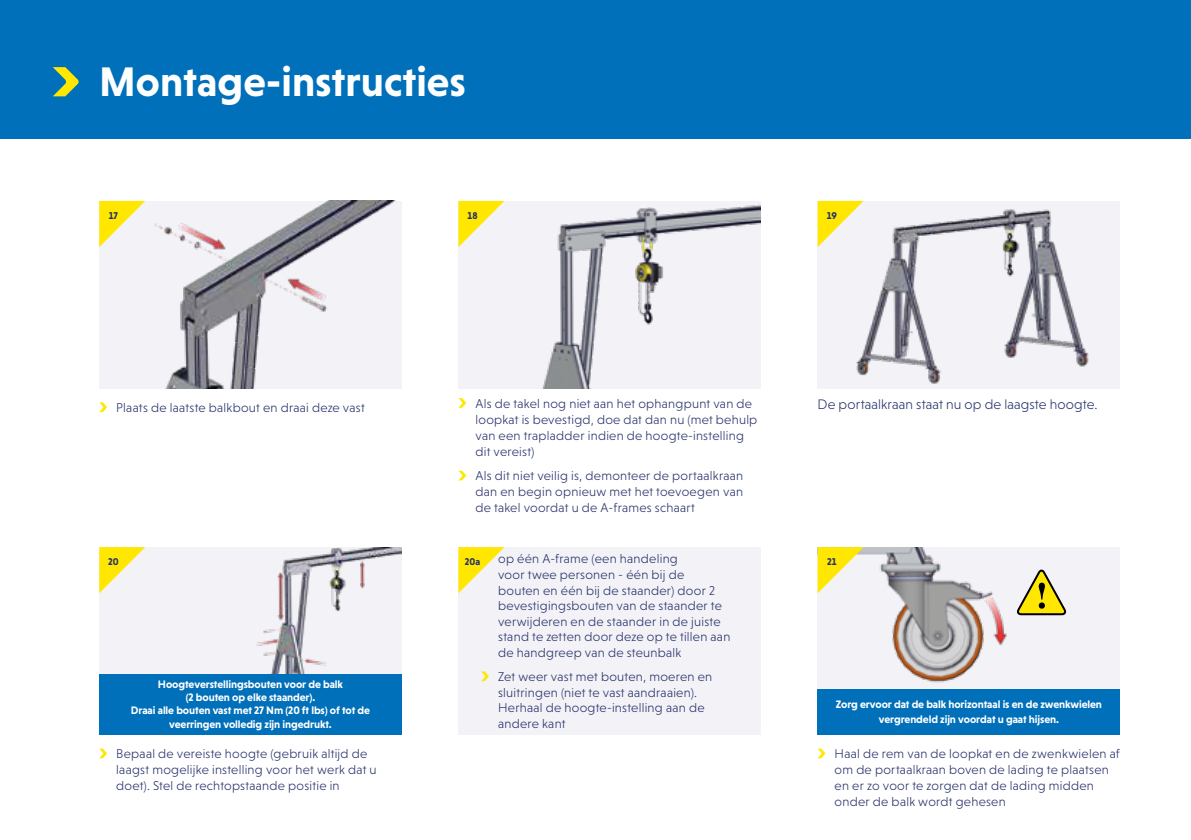
<style>
.page{position:relative;width:1191px;height:840px;background:#fff}
.page>*{position:absolute;margin:0;border:0;box-sizing:border-box;transform-origin:0 0}
.t1{font:700 42px "Niveau Grotesk";color:#fff}
.t2{font:300 14px "Niveau Grotesk";letter-spacing:.01em;color:#25316a}
.t3{font:300 13px/15.6px "Niveau Grotesk";letter-spacing:.02em;color:#25316a}
.t4{font:700 11px/13.2px "Niveau Grotesk";letter-spacing:-.01em;color:#fff;text-align:center}
.t5{font:700 10px "Niveau Grotesk";letter-spacing:-.01em;color:#25316a}
</style>
<div class="page">
<div style="left:0;top:0;width:1191px;height:138px;background:#0070ba"></div>
<div style="left:817px;top:547px;width:303px;height:187px;background:#f3f2f7"></div>
<img style="left:863px;top:547px;width:144px;height:136px">
<div style="left:817px;top:201px;width:303px;height:187px;background:#f3f2f7"></div>
<img style="left:856px;top:201px;width:233px;height:183px">
<div style="left:99px;top:547px;width:303px;height:187px;background:#f3f2f7"></div>
<img style="left:256px;top:547px;width:146px;height:126px">
<div style="left:99px;top:201px;width:303px;height:187px;background:#f3f2f7"></div>
<img style="left:154px;top:201px;width:241px;height:187px">
<img style="left:458px;top:201px;width:303px;height:187px">
<svg style="left:1017px;top:569px;width:49px;height:47px"></svg>
<div style="left:458px;top:547px;width:303px;height:187px;background:#f3f2f7"></div>
<svg style="left:481px;top:671px;width:8px;height:9px"></svg>
<svg style="left:817px;top:748px;width:8px;height:9px"></svg>
<div style="left:99px;top:673px;width:303px;height:61px;background:#0070ba"></div>
<svg style="left:53px;top:67px;width:26px;height:29px"></svg>
<svg style="left:99px;top:402px;width:8px;height:10px"></svg>
<svg style="left:99px;top:748px;width:8px;height:9px"></svg>
<svg style="left:458px;top:398px;width:8px;height:9px"></svg>
<svg style="left:458px;top:470px;width:8px;height:10px"></svg>
<div style="left:817px;top:688px;width:303px;height:45px;background:#0070ba"></div>
<svg style="left:817px;top:547px;width:46px;height:46px"></svg>
<svg style="left:99px;top:547px;width:46px;height:46px"></svg>
<svg style="left:458px;top:547px;width:46px;height:46px"></svg>
<svg style="left:817px;top:201px;width:46px;height:46px"></svg>
<svg style="left:99px;top:201px;width:46px;height:46px"></svg>
<svg style="left:458px;top:201px;width:46px;height:46px"></svg>
<h1 class="t1" style="left:99px;top:57px;width:368px">Montage-instructies</h1>
<p class="t5" style="left:109px;top:209px;width:11px">17</p>
<p class="t5" style="left:467px;top:209px;width:11px">18</p>
<p class="t5" style="left:826px;top:209px;width:12px">19</p>
<p class="t3" style="left:116px;top:399px;width:250px">Plaats de laatste balkbout en draai deze vast</p>
<p class="t3" style="left:475px;top:395px;width:283px">Als de takel nog niet aan het ophangpunt van de loopkat is bevestigd, doe dat dan nu (met behulp van een trapladder indien de hoogte-instelling dit vereist)</p>
<p class="t3" style="left:475px;top:467px;width:269px;text-align:justify">Als dit niet veilig is, demonteer de portaalkraan dan en begin opnieuw met het toevoegen van de takel voordat u de A-frames schaart</p>
<p class="t2" style="left:817px;top:395px;width:281px">De portaalkraan staat nu op de laagste hoogte.</p>
<p class="t3" style="left:498px;top:550px;width:234px">op één A-frame (een handeling<br>voor twee personen - één bij de<br>bouten en één bij de staander) door 2 bevestigingsbouten van de staander te verwijderen en de staander in de juiste stand te zetten door deze op te tillen aan de handgreep van de steunbalk</p>
<p class="t3" style="left:498px;top:668px;width:216px">Zet weer vast met bouten, moeren en sluitringen (niet te vast aandraaien).<br>Herhaal de hoogte-instelling aan de andere kant</p>
<p class="t5" style="left:108px;top:555px;width:12px">20</p>
<p class="t5" style="left:465px;top:555px;width:17px">20a</p>
<p class="t5" style="left:827px;top:555px;width:11px">21</p>
<p class="t4" style="left:131px;top:677px;width:241px">Hoogteverstellingsbouten voor de balk<br>(2 bouten op elke staander).<br>Draai alle bouten vast met 27 Nm (20 ft lbs) of tot de veerringen volledig zijn ingedrukt.</p>
<p class="t4" style="left:835px;top:696px;width:268px;line-height:15px">Zorg ervoor dat de balk horizontaal is en de zwenkwielen vergrendeld zijn voordat u gaat hijsen.</p>
<p class="t3" style="left:116px;top:745px;width:262px">Bepaal de vereiste hoogte (gebruik altijd de laagst mogelijke instelling voor het werk dat u doet). Stel de rechtopstaande positie in</p>
<p class="t3" style="left:834px;top:745px;width:287px">Haal de rem van de loopkat en de zwenkwielen af om de portaalkraan boven de lading te plaatsen en er zo voor te zorgen dat de lading midden onder de balk wordt gehesen</p>
</div>
